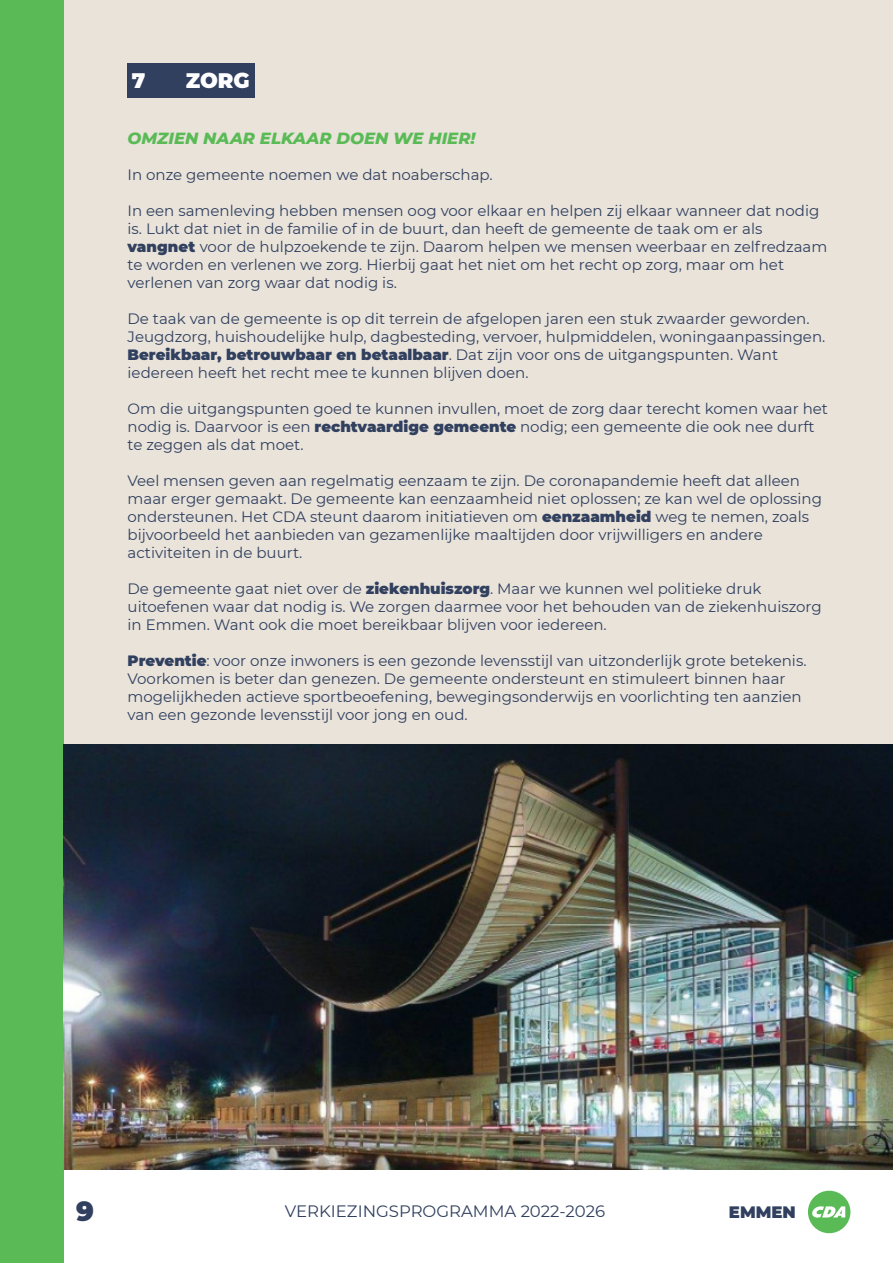
<style>
.page{position:relative;width:893px;height:1263px;background:#fff}
.page>*{position:absolute;margin:0;border:0;box-sizing:border-box;transform-origin:0 0}
.t1{font:900 27px "Montserrat";color:#31405f}
.t2{font:900 21px "Montserrat";color:#fff}
.t3{font:16.5px "Montserrat";color:#31405f}
.t4{font:italic 800 16.5px "Montserrat";color:#5abb56}
.t5{font:900 16.5px "Montserrat";color:#31405f}
.t6{font:15px/18px "Montserrat";color:#31405f}
.s1{font-weight:900}
</style>
<div class="page">
<div style="left:64px;top:0;width:829px;height:744px;background:#e9e3da"></div>
<div style="left:0;top:0;width:64px;height:1263px;background:#5abb56"></div>
<div style="left:808px;top:1191px;width:42px;height:42px;background:#5abb56;border-radius:50%"></div>
<svg style="left:812px;top:1206px;width:33px;height:11px"></svg>
<img style="left:64px;top:744px;width:829px;height:425px">
<div style="left:128px;top:64px;width:127px;height:34px;background:#31405f"></div>
<h2 class="t2" style="left:132px;top:65px;width:15px">7</h2>
<h2 class="t2" style="left:186px;top:65px;width:65px">ZORG</h2>
<p class="t4" style="left:128px;top:126px;width:349px">OMZIEN NAAR ELKAAR DOEN WE HIER!</p>
<p class="t6" style="left:128px;top:165px;width:367px">In onze gemeente noemen we dat noaberschap.</p>
<p class="t6" style="left:128px;top:201px;width:701px">In een samenleving hebben mensen oog voor elkaar en helpen zij elkaar wanneer dat nodig is. Lukt dat niet in de familie of in de buurt, dan heeft de gemeente de taak om er als <span class="s1">vangnet</span> voor de hulpzoekende te zijn. Daarom helpen we mensen weerbaar en zelfredzaam te worden en verlenen we zorg. Hierbij gaat het niet om het recht op zorg, maar om het verlenen van zorg waar dat nodig is.</p>
<p class="t6" style="left:128px;top:309px;width:699px">De taak van de gemeente is op dit terrein de afgelopen jaren een stuk zwaarder geworden.<br>Jeugdzorg, huishoudelijke hulp, dagbesteding, vervoer, hulpmiddelen, woningaanpassingen.<br><span class="s1">Bereikbaar, betrouwbaar en betaalbaar</span>. Dat zijn voor ons de uitgangspunten. Want iedereen heeft het recht mee te kunnen blijven doen.</p>
<p class="t6" style="left:128px;top:399px;width:702px">Om die uitgangspunten goed te kunnen invullen, moet de zorg daar terecht komen waar het nodig is. Daarvoor is een <span class="s1">rechtvaardige gemeente</span> nodig; een gemeente die ook nee durft te zeggen als dat moet.</p>
<p class="t6" style="left:128px;top:471px;width:696px">Veel mensen geven aan regelmatig eenzaam te zijn. De coronapandemie heeft dat alleen maar erger gemaakt. De gemeente kan eenzaamheid niet oplossen; ze kan wel de oplossing ondersteunen. Het CDA steunt daarom initiatieven om <span class="s1">eenzaamheid</span> weg te nemen, zoals bijvoorbeeld het aanbieden van gezamenlijke maaltijden door vrijwilligers en andere activiteiten in de buurt.</p>
<p class="t6" style="left:128px;top:579px;width:696px">De gemeente gaat niet over de <span class="s1">ziekenhuiszorg</span>. Maar we kunnen wel politieke druk uitoefenen waar dat nodig is. We zorgen daarmee voor het behouden van de ziekenhuiszorg in Emmen. Want ook die moet bereikbaar blijven voor iedereen.</p>
<p class="t6" style="left:128px;top:651px;width:680px"><span class="s1">Preventie</span>: voor onze inwoners is een gezonde levensstijl van uitzonderlijk grote betekenis.<br>Voorkomen is beter dan genezen. De gemeente ondersteunt en stimuleert binnen haar mogelijkheden actieve sportbeoefening, bewegingsonderwijs en voorlichting ten aanzien van een gezonde levensstijl voor jong en oud.</p>
<h1 class="t1" style="left:76px;top:1191px;width:19px">9</h1>
<p class="t3" style="left:285px;top:1200px;width:322px">VERKIEZINGSPROGRAMMA 2022-2026</p>
<p class="t5" style="left:729px;top:1200px;width:68px">EMMEN</p>
</div>
